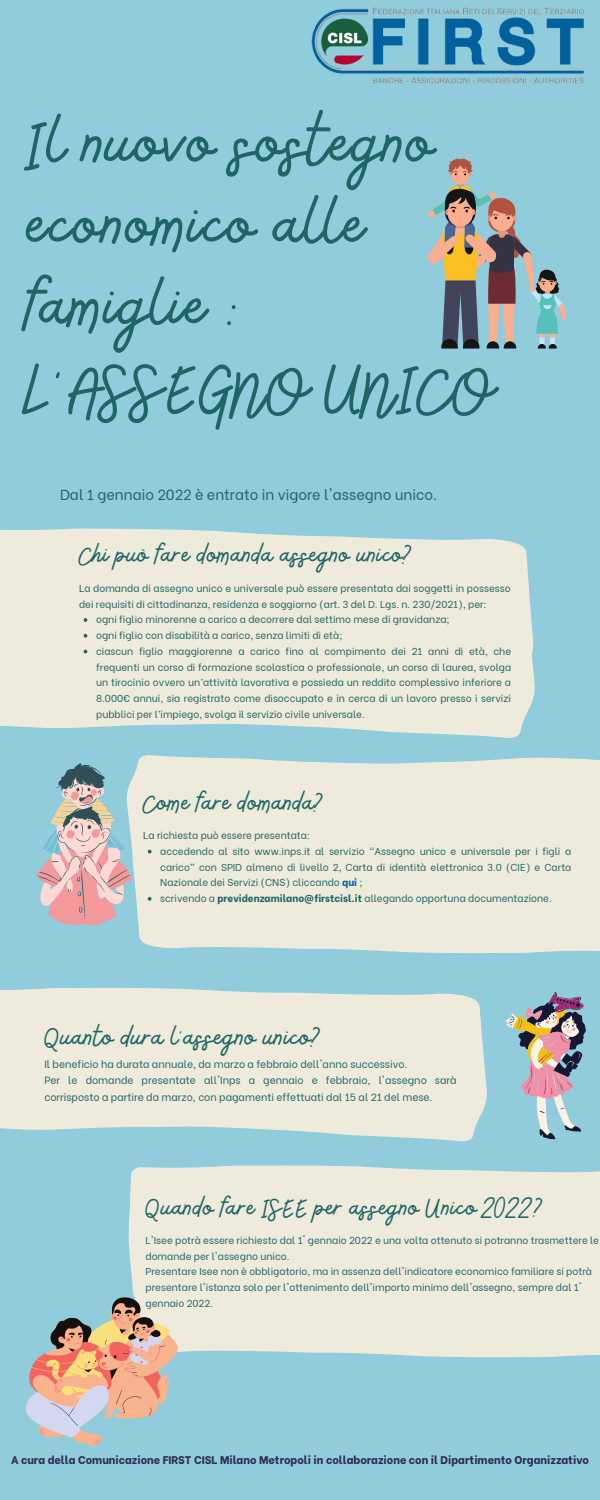
<style>
.page{position:relative;width:600px;height:1500px;background:#90ccdb}
.page>*{position:absolute;margin:0;border:0;box-sizing:border-box;transform-origin:0 0}
.t1{font:77.7px/81.3px "Bellaboo";letter-spacing:.01em;color:#1f6566}
.t2{font:31.2px "Bellaboo";letter-spacing:.01em;color:#1f6566}
.t3{font:30px "Bellaboo";letter-spacing:.01em;color:#1f6566}
.t4{font:14.5px "Be Vietnam";color:#1f6566}
.t5{font:800 11.1px "Be Vietnam";color:#2e2b51}
.t6{font:10.4px/16.4px "Be Vietnam";color:#1f6566}
.t7{font:10px/15.8px "Be Vietnam";color:#1f6566}
.s1{font-weight:800;color:#00619e}
.s2{font-weight:800}
</style>
<div class="page">
<svg style="left:138px;top:918px;width:462px;height:35px;background:#e7e8db"></svg>
<div style="left:132px;top:757px;width:468px;height:161px;background:#efebdc"></div>
<svg style="left:178px;top:1342px;width:422px;height:16px;fill:#efebdc"></svg>
<div style="left:128px;top:1139px;width:472px;height:203px;background:#efebdc"></div>
<svg style="left:0;top:952px;width:496px;height:217px;fill:#efebdc"></svg>
<svg style="left:0;top:528px;width:507px;height:13px;fill:#efebdc"></svg>
<svg style="left:0;top:541px;width:543px;height:226px;fill:#efebdc"></svg>
<div style="left:457px;top:181px;width:6px;height:7px;background:#e29779"></div>
<div style="left:452px;top:160px;width:17px;height:25px;background:#f9ae8f;border-radius:9px"></div>
<svg style="left:448px;top:158px;width:25px;height:21px"></svg>
<svg style="left:427px;top:186px;width:139px;height:163px"></svg>
<img style="left:312px;top:8px;width:272px;height:76px">
<svg style="left:36px;top:763px;width:96px;height:162px"></svg>
<svg style="left:506px;top:992px;width:80px;height:147px"></svg>
<svg style="left:26px;top:1295px;width:152px;height:151px"></svg>
<svg style="left:84px;top:618px;width:3px;height:4px"></svg>
<svg style="left:84px;top:634px;width:3px;height:4px"></svg>
<svg style="left:148px;top:850px;width:4px;height:3px"></svg>
<svg style="left:148px;top:897px;width:4px;height:4px"></svg>
<p class="t1" style="left:25px;top:102px;width:469px">Il nuovo sostegno economico alle famiglie :<br>L'ASSEGNO UNICO</p>
<p class="t4" style="left:60px;top:483px;width:379px">Dal 1 gennaio 2022 è entrato in vigore l'assegno unico.</p>
<p class="t3" style="left:79px;top:535px;width:335px">Chi può fare domanda assegno unico?</p>
<p class="t7" style="left:79px;top:579px;width:433px">La domanda di assegno unico e universale può essere presentata dai soggetti in possesso dei requisiti di cittadinanza, residenza e soggiorno (art. 3 del D. Lgs. n. 230/2021), per:</p>
<p class="t7" style="left:96px;top:611px;width:355px">ogni figlio minorenne a carico a decorrere dal settimo mese di gravidanza;</p>
<p class="t7" style="left:96px;top:627px;width:248px">ogni figlio con disabilità a carico, senza limiti di età;</p>
<p class="t7" style="left:96px;top:642px;width:417px;text-align:justify">ciascun figlio maggiorenne a carico fino al compimento dei 21 anni di età, che frequenti un corso di formazione scolastica o professionale, un corso di laurea, svolga un tirocinio ovvero un’attività lavorativa e possieda un reddito complessivo inferiore a 8.000€ annui, sia registrato come disoccupato e in cerca di un lavoro presso i servizi pubblici per l’impiego, svolga il servizio civile universale.</p>
<p class="t3" style="left:143px;top:783px;width:182px">Come fare domanda?</p>
<p class="t7" style="left:143px;top:827px;width:168px">La richiesta può essere presentata:</p>
<p class="t7" style="left:160px;top:842px;width:413px;text-align:justify">accedendo al sito www.inps.it al servizio “Assegno unico e universale per i figli a carico” con SPID almeno di livello 2, Carta di identità elettronica 3.0 (CIE) e Carta Nazionale dei Servizi (CNS) cliccando <span class="s1">qui</span> ;</p>
<p class="t7" style="left:160px;top:890px;width:393px">scrivendo a <span class="s2">previdenzamilano@firstcisl.it</span> allegando opportuna documentazione.</p>
<p class="t2" style="left:44px;top:1017px;width:279px">Quanto dura l'assegno unico?</p>
<p class="t6" style="left:44px;top:1055px;width:365px">Il beneficio ha durata annuale, da marzo a febbraio dell'anno successivo.</p>
<p class="t6" style="left:44px;top:1071px;width:414px">Per le domande presentate all'Inps a gennaio e febbraio, l'assegno sarà corrisposto a partire da marzo, con pagamenti effettuati dal 15 al 21 del mese.</p>
<p class="t3" style="left:146px;top:1188px;width:400px">Quando fare ISEE per assegno Unico 2022?</p>
<p class="t7" style="left:146px;top:1231px;width:455px">L'Isee potrà essere richiesto dal 1° gennaio 2022 e una volta ottenuto si potranno trasmettere le domande per l'assegno unico.</p>
<p class="t7" style="left:146px;top:1263px;width:448px">Presentare Isee non è obbligatorio, ma in assenza dell'indicatore economico familiare si potrà presentare l'istanza solo per l'ottenimento dell'importo minimo dell'assegno, sempre dal 1° gennaio 2022.</p>
<p class="t5" style="left:11px;top:1451px;width:580px">A cura della Comunicazione FIRST CISL Milano Metropoli in collaborazione con il Dipartimento Organizzativo</p>
</div>
